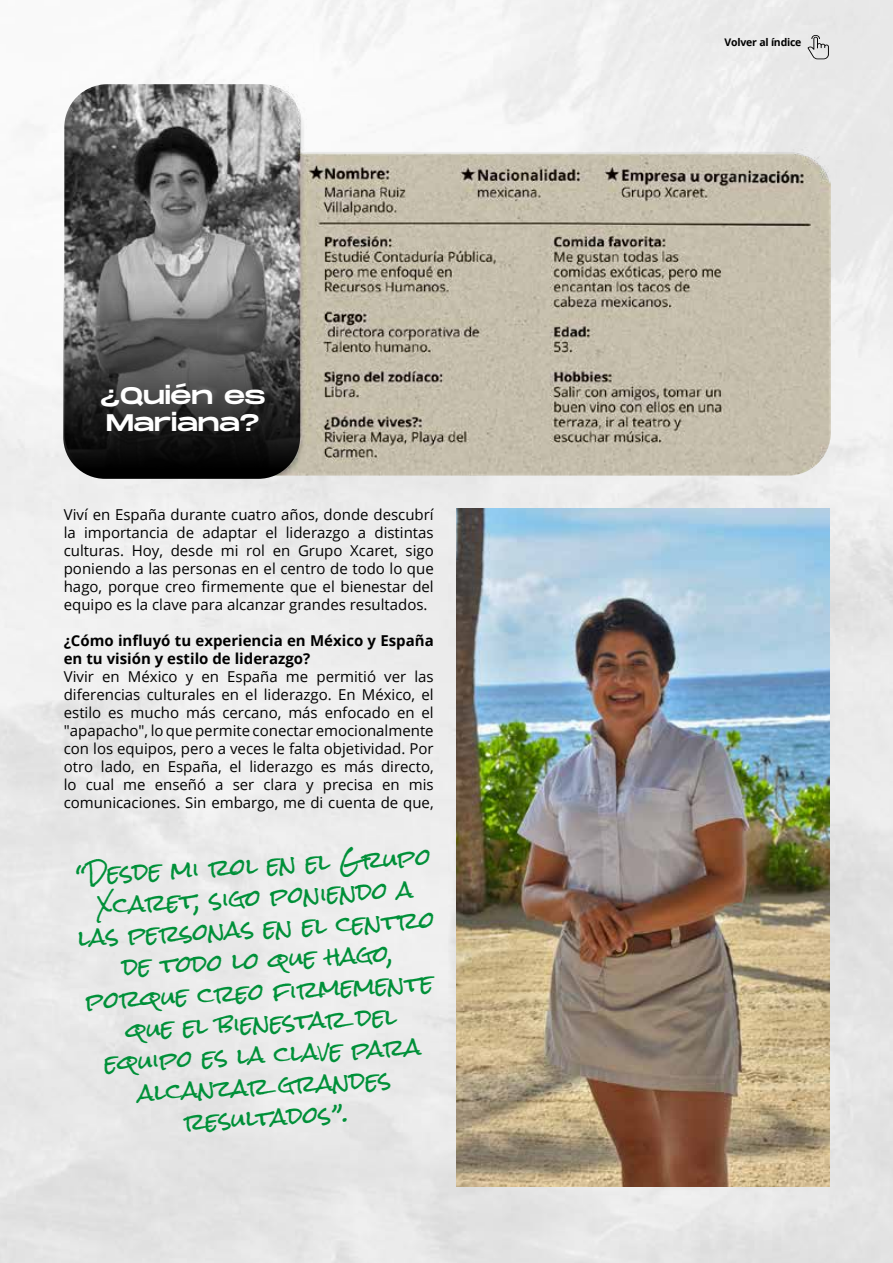
<style>
.page{position:relative;width:893px;height:1263px;background:#fff}
.page>*{position:absolute;margin:0;border:0;box-sizing:border-box;transform-origin:0 0}
.t1{font:24px/27px "Monument Extended";letter-spacing:-.01em;color:#fff}
.t2{font:22.5px/31.5px "Rock Salt";color:#009039;text-align:center}
.t3{font:15px/18px "Open Sans";color:#000;text-align:justify}
.t4{font:700 15px/18px "Open Sans";color:#000}
.t5{font:700 10.5px "Open Sans";letter-spacing:-.02em;color:#000}
</style>
<div class="page">
<img style="left:0;top:0;width:893px;height:1263px">
<img style="left:64px;top:84px;width:767px;height:392px">
<svg style="left:63px;top:85px;width:237px;height:394px"></svg>
<img style="left:456px;top:508px;width:373px;height:678px">
<svg style="left:807px;top:35px;width:22px;height:24px"></svg>
<h1 class="t1" style="left:100px;top:382px;width:167px">¿Quién es<br>Mariana?</h1>
<p class="t3" style="left:64px;top:505px;width:371px">Viví en España durante cuatro años, donde descubrí la importancia de adaptar el liderazgo a distintas culturas. Hoy, desde mi rol en Grupo Xcaret, sigo poniendo a las personas en el centro de todo lo que hago, porque creo firmemente que el bienestar del equipo es la clave para alcanzar grandes resultados.</p>
<p class="t4" style="left:64px;top:631px;width:371px">¿Cómo influyó tu experiencia en México y España en tu visión y estilo de liderazgo?</p>
<p class="t3" style="left:64px;top:667px;width:371px">Vivir en México y en España me permitió ver las diferencias culturales en el liderazgo. En México, el estilo es mucho más cercano, más enfocado en el "apapacho", lo que permite conectar emocionalmente con los equipos, pero a veces le falta objetividad. Por otro lado, en España, el liderazgo es más directo, lo cual me enseñó a ser clara y precisa en mis comunicaciones. Sin embargo, me di cuenta de que,</p>
<h2 class="t2" style="left:74px;top:860px;width:358px;rotate:-3deg">“Desde mi rol en el Grupo<br>Xcaret, sigo poniendo a las personas en el centro de todo lo que hago, porque creo fi rmemente que el bienestar del equipo es la clave para alcanzar grandes resultados”.</h2>
<p class="t5" style="left:725px;top:35px;width:78px">Volver al índice</p>
</div>
